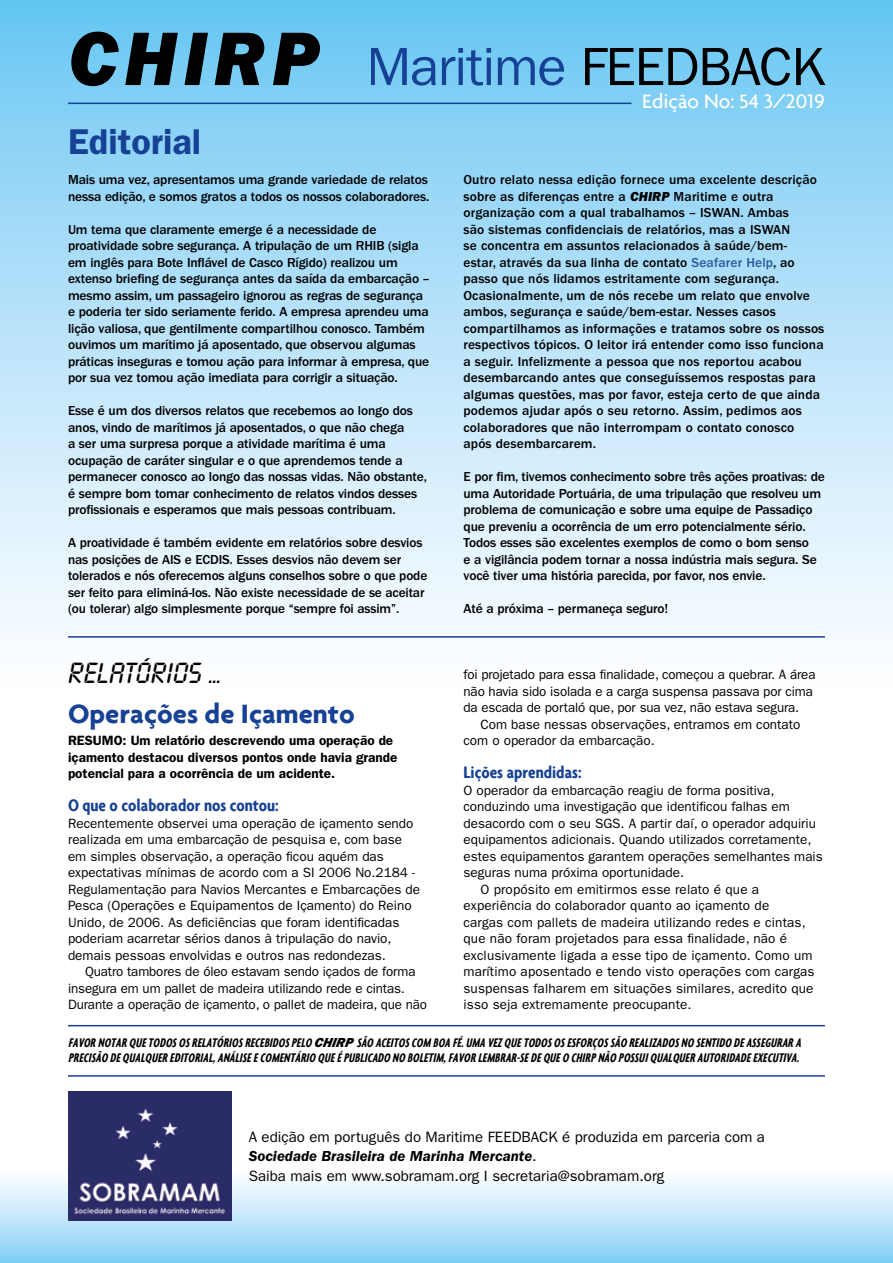
<style>
.page{position:relative;width:893px;height:1263px;background:#fff}
.page>*{position:absolute;margin:0;border:0;box-sizing:border-box;transform-origin:0 0}
.t1{font:54px "ITC Franklin Gothic Std";letter-spacing:-.02em;color:#164194}
.t2{font:600 36px "ITC Franklin Gothic Std";color:#164194}
.t3{font:700 28.5px "Agenda";color:#164194}
.t4{font:25.5px "OPTI Calculator";color:#000}
.t5{font:500 21px "Agenda";color:#fff}
.t6{font:700 condensed 18px "Agenda";color:#164194}
.t7{font:15px/19.5px "ITC Franklin Gothic Std";color:#000}
.t8{font:900 14.25px "Agenda";color:#000}
.t9{font:500 13.5px/16.5px "ITC Franklin Gothic Std";letter-spacing:-.01em;color:#000}
.t10{font:13.5px/16.5px "ITC Franklin Gothic Std";color:#000}
.t11{font:500 13.5px/16.5px "ITC Franklin Gothic Std";letter-spacing:.01em;color:#000}
.t12{font:italic 700 extra-condensed 13.5px/15px "Agenda";color:#000}
.t13{font:600 13.5px/16.5px "ITC Franklin Gothic Std";color:#000}
.s1{font-family:"ITC Franklin Gothic Std Hvy It";font-weight:400}
.s2{font-family:"ITC Franklin Gothic Std Hvy It";font-size:78.3px;color:#000}
.s3{color:#000}
.s4{color:#275b9b}
.s5{font-family:"ITC Franklin Gothic Std Hvy It";font-weight:400;font-stretch:normal}
.s6{font-weight:600;font-style:italic}
</style>
<div class="page">
<div style="left:0;top:1169px;width:893px;height:94px;background:linear-gradient(to bottom,#fff,#84cff5)"></div>
<div style="left:0;top:0;width:893px;height:687px;background:linear-gradient(to bottom,#6cc7f3,#fff)"></div>
<hr style="left:68px;top:103px;width:563px;height:1px;background:#164194">
<hr style="left:68px;top:1025px;width:757px;height:1px;background:#164194">
<hr style="left:68px;top:1075px;width:757px;height:2px;background:#164194">
<hr style="left:68px;top:636px;width:757px;height:2px;background:#164194">
<img style="left:68px;top:1092px;width:164px;height:128px">
<p class="t8" style="left:68px;top:26px;width:138px"><span class="s1">CHIRP</span> Edição No: 54</p>
<h1 class="t1" style="left:68px;top:36px;width:758px"><span class="s2">CHIRP</span> Maritime <span class="s3">FEEDBACK</span></h1>
<h3 class="t5" style="left:642px;top:89px;width:184px">Edição No: 54 3/2019</h3>
<h2 class="t2" style="left:68px;top:120px;width:135px">Editorial</h2>
<p class="t9" style="left:68px;top:171px;width:363px">Mais uma vez, apresentamos uma grande variedade de relatos nessa edição, e somos gratos a todos os nossos colaboradores.</p>
<p class="t9" style="left:68px;top:221px;width:363px">Um tema que claramente emerge é a necessidade de proatividade sobre segurança. A tripulação de um RHIB (sigla em inglês para Bote Inflável de Casco Rígido) realizou um extenso briefing de segurança antes da saída da embarcação – mesmo assim, um passageiro ignorou as regras de segurança e poderia ter sido seriamente ferido. A empresa aprendeu uma lição valiosa, que gentilmente compartilhou conosco. Também ouvimos um marítimo já aposentado, que observou algumas práticas inseguras e tomou ação para informar à empresa, que por sua vez tomou ação imediata para corrigir a situação.</p>
<p class="t9" style="left:68px;top:402px;width:361px">Esse é um dos diversos relatos que recebemos ao longo dos anos, vindo de marítimos já aposentados, o que não chega<br>a ser uma surpresa porque a atividade marítima é uma ocupação de caráter singular e o que aprendemos tende a permanecer conosco ao longo das nossas vidas. Não obstante, é sempre bom tomar conhecimento de relatos vindos desses profissionais e esperamos que mais pessoas contribuam.</p>
<p class="t9" style="left:68px;top:534px;width:361px">A proatividade é também evidente em relatórios sobre desvios nas posições de AIS e ECDIS. Esses desvios não devem ser tolerados e nós oferecemos alguns conselhos sobre o que pode ser feito para eliminá-los. Não existe necessidade de se aceitar (ou tolerar) algo simplesmente porque “sempre foi assim”.</p>
<h3 class="t4" style="left:68px;top:657px;width:155px">RELATÓRIOS ...</h3>
<h3 class="t3" style="left:68px;top:696px;width:288px">Operações de Içamento</h3>
<p class="t13" style="left:68px;top:732px;width:331px">RESUMO: Um relatório descrevendo uma operação de içamento destacou diversos pontos onde havia grande potencial para a ocorrência de um acidente.</p>
<h3 class="t6" style="left:68px;top:795px;width:212px">O que o colaborador nos contou:</h3>
<p class="t10" style="left:68px;top:815px;width:354px">Recentemente observei uma operação de içamento sendo realizada em uma embarcação de pesquisa e, com base em simples observação, a operação ficou aquém das expectativas mínimas de acordo com a SI 2006 No.2184 - Regulamentação para Navios Mercantes e Embarcações de Pesca (Operações e Equipamentos de Içamento) do Reino Unido, de 2006. As deficiências que foram identificadas poderiam acarretar sérios danos à tripulação do navio, demais pessoas envolvidas e outros nas redondezas.</p>
<p class="t10" style="left:68px;top:963px;width:361px;text-indent:17px">Quatro tambores de óleo estavam sendo içados de forma insegura em um pallet de madeira utilizando rede e cintas.<br>Durante a operação de içamento, o pallet de madeira, que não</p>
<p class="t11" style="left:463px;top:171px;width:362px">Outro relato nessa edição fornece uma excelente descrição sobre as diferenças entre a <span class="s1">CHIRP</span> Maritime e outra organização com a qual trabalhamos – ISWAN. Ambas<br>são sistemas confidenciais de relatórios, mas a ISWAN<br>se concentra em assuntos relacionados à saúde/bem-<br>estar, através da sua linha de contato <span class="s4">Seafarer Help</span>, ao passo que nós lidamos estritamente com segurança.<br>Ocasionalmente, um de nós recebe um relato que envolve ambos, segurança e saúde/bem-estar. Nesses casos compartilhamos as informações e tratamos sobre os nossos respectivos tópicos. O leitor irá entender como isso funciona a seguir. Infelizmente a pessoa que nos reportou acabou desembarcando antes que conseguíssemos respostas para algumas questões, mas por favor, esteja certo de que ainda podemos ajudar após o seu retorno. Assim, pedimos aos colaboradores que não interrompam o contato conosco após desembarcarem.</p>
<p class="t9" style="left:463px;top:468px;width:363px">E por fim, tivemos conhecimento sobre três ações proativas: de uma Autoridade Portuária, de uma tripulação que resolveu um problema de comunicação e sobre uma equipe de Passadiço que preveniu a ocorrência de um erro potencialmente sério.<br>Todos esses são excelentes exemplos de como o bom senso<br>e a vigilância podem tornar a nossa indústria mais segura. Se você tiver uma história parecida, por favor, nos envie.</p>
<p class="t9" style="left:463px;top:600px;width:206px">Até a próxima – permaneça seguro!</p>
<p class="t10" style="left:463px;top:666px;width:354px">foi projetado para essa finalidade, começou a quebrar. A área não havia sido isolada e a carga suspensa passava por cima da escada de portaló que, por sua vez, não estava segura.</p>
<p class="t10" style="left:463px;top:716px;width:338px;text-indent:17px">Com base nessas observações, entramos em contato com o operador da embarcação.</p>
<h3 class="t6" style="left:463px;top:762px;width:120px">Lições aprendidas:</h3>
<p class="t10" style="left:463px;top:782px;width:312px">O operador da embarcação reagiu de forma positiva,</p>
<p class="t10" style="left:463px;top:798px;width:328px">conduzindo uma investigação que identificou falhas em</p>
<p class="t10" style="left:463px;top:815px;width:354px">desacordo com o seu SGS. A partir daí, o operador adquiriu</p>
<p class="t10" style="left:463px;top:831px;width:349px">equipamentos adicionais. Quando utilizados corretamente,</p>
<p class="t10" style="left:463px;top:848px;width:361px">estes equipamentos garantem operações semelhantes mais</p>
<p class="t10" style="left:463px;top:864px;width:222px">seguras numa próxima oportunidade.</p>
<p class="t10" style="left:480px;top:881px;width:280px">O propósito em emitirmos esse relato é que a</p>
<p class="t10" style="left:463px;top:897px;width:307px">experiência do colaborador quanto ao içamento de</p>
<p class="t10" style="left:463px;top:914px;width:344px">cargas com pallets de madeira utilizando redes e cintas,</p>
<p class="t10" style="left:463px;top:930px;width:325px">que não foram projetados para essa finalidade, não é</p>
<p class="t10" style="left:463px;top:947px;width:350px">exclusivamente ligada a esse tipo de içamento. Como um</p>
<p class="t10" style="left:463px;top:963px;width:353px">marítimo aposentado e tendo visto operações com cargas</p>
<p class="t10" style="left:463px;top:980px;width:352px">suspensas falharem em situações similares, acredito que</p>
<p class="t10" style="left:463px;top:996px;width:230px">isso seja extremamente preocupante.</p>
<p class="t12" style="left:68px;top:1035px;width:737px">FAVORNOTARQUETODOSOSRELATÓRIOSRECEBIDOSPELO <span class="s5">CHIRP</span> SÃO ACEITOSCOM BOAFÉ.UMAVEZQUETODOSOSESFORÇOSSÃO REALIZADOSNO SENTIDO DEASSEGURARA<br>PRECISÃO DEQUALQUEREDITORIAL,ANÁLISEECOMENTÁRIO QUEÉPUBLICADO NO BOLETIM,FAVORLEMBRAR-SEDEQUEO CHIRPNÃO POSSUIQUALQUERAUTORIDADEEXECUTIVA.</p>
<p class="t7" style="left:249px;top:1127px;width:518px">A edição em português do Maritime FEEDBACK é produzida em parceria com a<br><span class="s6">Sociedade Brasileira de Marinha Mercante</span>.<br>Saiba mais em www.sobramam.org I secretaria@sobramam.org</p>
</div>
